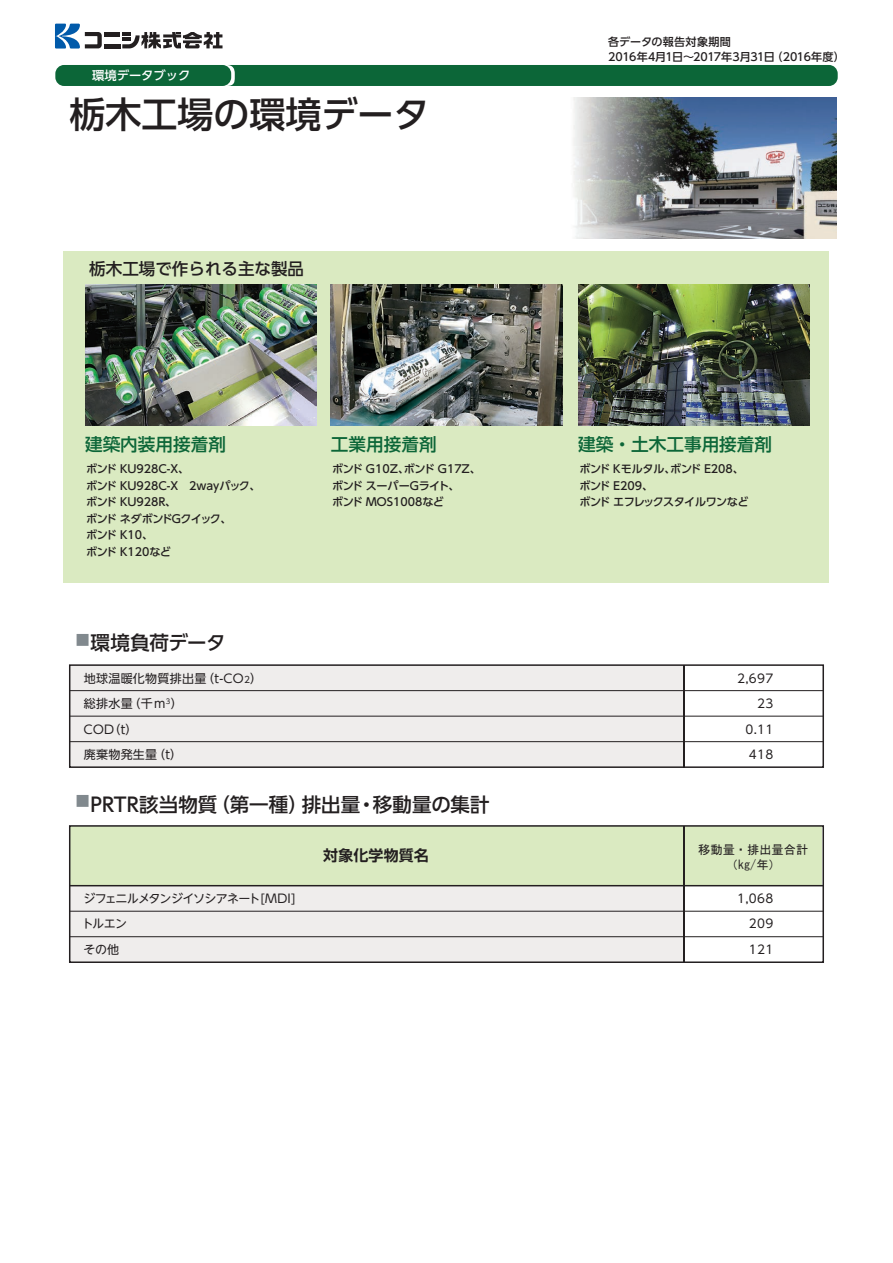
<style>
.page{position:relative;width:893px;height:1263px;background:#fff}
.page>*{position:absolute;margin:0;border:0;box-sizing:border-box;transform-origin:0 0}
.t1{font:500 36px "UD Shin Go Pro";color:#231f20}
.t2{font:500 19.5px "UD Shin Go Pro";color:#231f20}
.t3{font:500 19.5px "UD Shin Go Pro";letter-spacing:-.02em;color:#231f20}
.t4{font:500 17.7px "UD Shin Go Pro";color:#0c6638}
.t5{font:500 16.5px "UD Shin Go Pro";color:#231f20}
.t6{font:700 15px "Shin Go Pro De";letter-spacing:.01em;color:#231f20}
.t7{font:13.8px "UD Shin Go NT Pro";color:#81898e}
.t8{font:12.3px/14.7px "MS Gothic";color:#231f20;text-align:center}
.t9{font:500 12.3px "UD Shin Go Pro";color:#fff}
.t10{font:12px/25.5px "UD Shin Go NT Pro";letter-spacing:.025em;color:#231f20;text-align:justify}
.t11{font:12px/25.5px "UD Shin Go NT Pro";letter-spacing:-.055em;color:#231f20}
.t12{font:500 11.1px/16.5px "UD Shin Go Pro";letter-spacing:-.075em;color:#231f20}
.t13{font:500 11.1px/16.5px "UD Shin Go Pro";letter-spacing:-.035em;color:#231f20}
.t14{font:500 11.1px/16.5px "UD Shin Go Pro";letter-spacing:-.055em;color:#231f20}
.t15{font:500 11.1px/15px "UD Shin Go Pro";letter-spacing:-.01em;color:#231f20}
.s1{font-size:9px}
</style>
<div class="page">
<div style="left:64px;top:251px;width:765px;height:331px;background:#daeac1"></div>
<hr style="left:104px;top:32px;width:16px;height:4px;background:#231f20">
<hr style="left:104px;top:44px;width:16px;height:4px;background:#231f20">
<svg style="left:122px;top:32px;width:101px;height:16px"></svg>
<svg style="left:55px;top:24px;width:47px;height:25px"></svg>
<div style="left:71px;top:826px;width:751px;height:60px;background:#daeac1"></div>
<div style="left:70px;top:886px;width:615px;height:76px;background:#efedec"></div>
<hr style="left:683px;top:826px;width:2px;height:136px;background:#231f20">
<div style="left:70px;top:665px;width:615px;height:102px;background:#efedec"></div>
<hr style="left:683px;top:666px;width:2px;height:102px;background:#231f20">
<img style="left:573px;top:97px;width:264px;height:142px">
<div style="left:55px;top:65px;width:176px;height:21px;background:#0c6638;border-radius:9px"></div>
<div style="left:226px;top:65px;width:612px;height:21px;background:#0c6638"></div>
<img style="left:578px;top:284px;width:231px;height:141px">
<img style="left:85px;top:284px;width:231px;height:141px">
<img style="left:331px;top:284px;width:231px;height:141px">
<div style="left:69px;top:664px;width:755px;height:104px;border:2px solid #231f20"></div>
<div style="left:69px;top:825px;width:755px;height:138px;border:2px solid #231f20"></div>
<hr style="left:70px;top:936px;width:753px;height:1px;background:#231f20">
<hr style="left:70px;top:911px;width:753px;height:1px;background:#231f20">
<hr style="left:70px;top:885px;width:753px;height:1px;background:#231f20">
<hr style="left:70px;top:690px;width:753px;height:1px;background:#231f20">
<hr style="left:70px;top:716px;width:753px;height:1px;background:#231f20">
<hr style="left:70px;top:741px;width:753px;height:1px;background:#231f20">
<p class="t9" style="left:92px;top:66px;width:100px">環境データブック</p>
<p class="t1" style="left:69px;top:85px;width:362px">栃木工場の環境データ</p>
<p class="t5" style="left:89px;top:255px;width:216px">栃木工場で作られる主な製品</p>
<p class="t4" style="left:85px;top:430px;width:143px">建築内装用接着剤</p>
<p class="t12" style="left:86px;top:460px;width:176px">ボンド ＫＵ928Ｃ-Ｘ、<br>ボンド ＫＵ928Ｃ-Ｘ　2wayパック、ボンド ＫＵ928Ｒ、<br>ボンド ネダボンドＧクイック、<br>ボンド Ｋ10、<br>ボンド Ｋ120など</p>
<p class="t3" style="left:91px;top:627px;width:137px">環境負荷データ</p>
<p class="t7" style="left:94px;top:632px;width:15px;rotate:90deg">■</p>
<p class="t4" style="left:331px;top:430px;width:107px">工業用接着剤</p>
<p class="t14" style="left:332px;top:460px;width:151px">ボンド Ｇ10Ｚ、ボンド Ｇ17Ｚ、ボンド スーパーＧライト、<br>ボンド ＭＯＳ1008など</p>
<p class="t15" style="left:608px;top:34px;width:238px">各データの報告対象期間<br>2016年4月1日～2017年3月31日（2016年度）</p>
<p class="t4" style="left:578px;top:430px;width:195px">建築・土木工事用接着剤</p>
<p class="t13" style="left:579px;top:460px;width:171px">ボンド Ｋモルタル、ボンド Ｅ208、ボンド Ｅ209、<br>ボンド エフレックスタイルワンなど</p>
<p class="t10" style="left:82px;top:665px;width:181px;text-align:left">地球温暖化物質排出量（t-CO<span class="s1">2</span>）総排水量（千m<sup>3</sup>）<br>ＣＯＤ（t）<br>廃棄物発生量（t）</p>
<p class="t10" style="left:737px;top:665px;width:38px;text-align:right">2,697<br>23<br>0.11<br>418</p>
<p class="t2" style="left:91px;top:789px;width:401px">PRTR該当物質（第一種）排出量・移動量の集計</p>
<p class="t6" style="left:323px;top:843px;width:107px">対象化学物質名</p>
<p class="t8" style="left:698px;top:842px;width:112px">移動量・排出量合計（kg/年）</p>
<p class="t7" style="left:94px;top:794px;width:15px;rotate:90deg">■</p>
<p class="t11" style="left:82px;top:885px;width:215px">ジフェニルメタンジイソシアネート[MDI]トルエン<br>その他</p>
<p class="t10" style="left:749px;top:885px;width:26px;text-indent:-12px">1,068<br>209<br>121</p>
</div>
